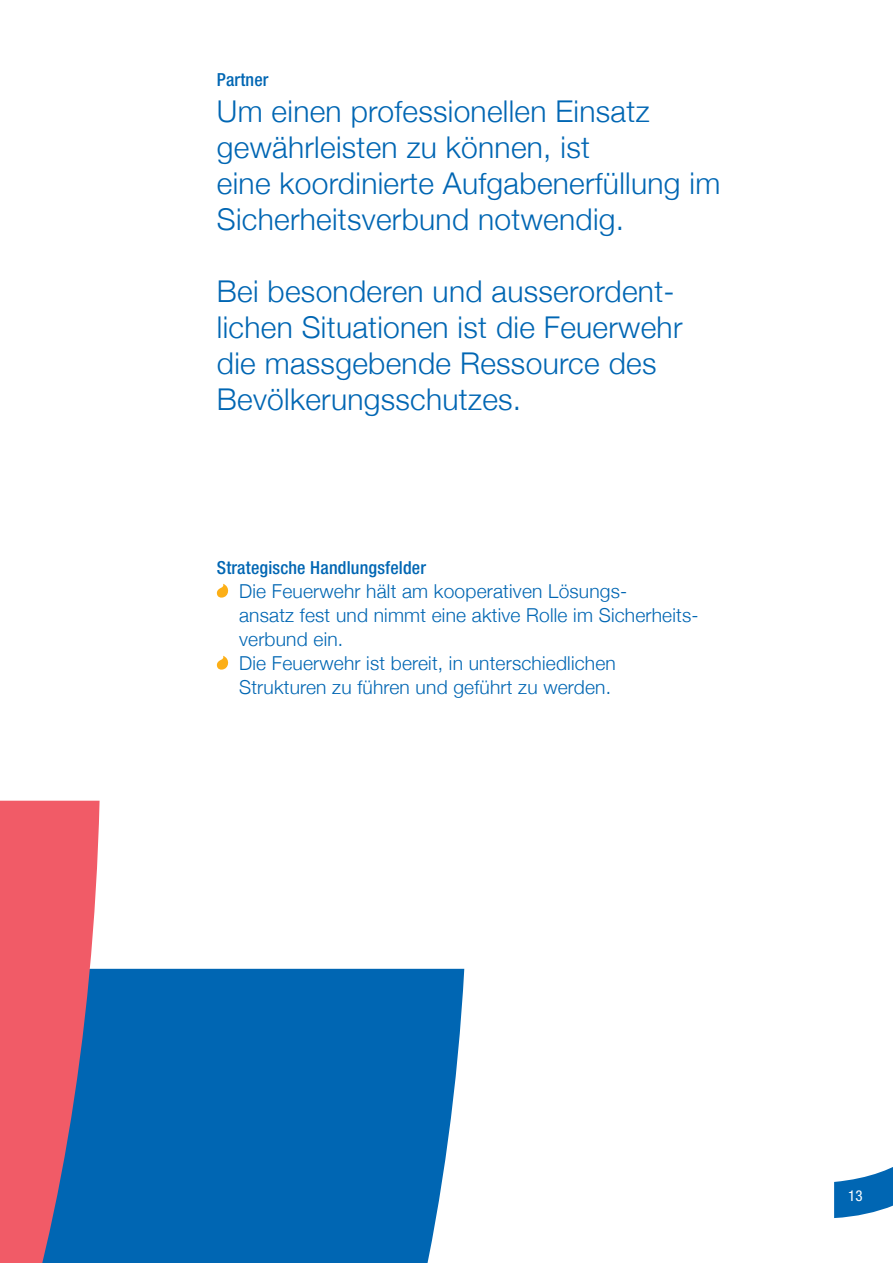
<style>
.page{position:relative;width:893px;height:1263px;background:#fff}
.page>*{position:absolute;margin:0;border:0;box-sizing:border-box;transform-origin:0 0}
.t1{font:300 30px/36px "Helvetica Neue";letter-spacing:.01em;color:#0066b3}
.t2{font:300 19.2px/24px "Helvetica Neue";letter-spacing:.01em;color:#0066b3}
.t3{font:500 condensed 18px "Helvetica Neue";letter-spacing:.01em;color:#0066b3}
.t4{font:condensed 15px "Helvetica Neue";color:#fff}
</style>
<div class="page">
<svg style="left:834px;top:1167px;width:59px;height:51px"></svg>
<svg style="left:216px;top:584px;width:13px;height:14px"></svg>
<svg style="left:216px;top:656px;width:13px;height:14px"></svg>
<div style="left:100px;top:969px;width:364px;height:294px;background:#0066b3"></div>
<svg style="left:0;top:801px;width:100px;height:462px;background:#c25f78"></svg>
<p class="t3" style="left:217px;top:69px;width:53px">Partner</p>
<p class="t1" style="left:217px;top:92px;width:505px">Um einen professionellen Einsatz gewährleisten zu können, ist<br>eine koordinierte Aufgabenerfüllung im Sicherheitsverbund notwendig.</p>
<p class="t1" style="left:217px;top:272px;width:467px">Bei besonderen und ausserordent&shy;lichen Situationen ist die Feuerwehr die massgebende Ressource des<br>Bevölkerungsschutzes.</p>
<p class="t3" style="left:217px;top:556px;width:211px">Strategische Handlungsfelder</p>
<p class="t2" style="left:239px;top:578px;width:461px">Die Feuerwehr hält am kooperativen Lösungs-<br>ansatz fest und nimmt eine aktive Rolle im Sicherheits&shy;verbund ein.<br>Die Feuerwehr ist bereit, in unterschiedlichen Strukturen zu führen und geführt zu werden.</p>
<p class="t4" style="left:848px;top:1187px;width:16px">13</p>
</div>
